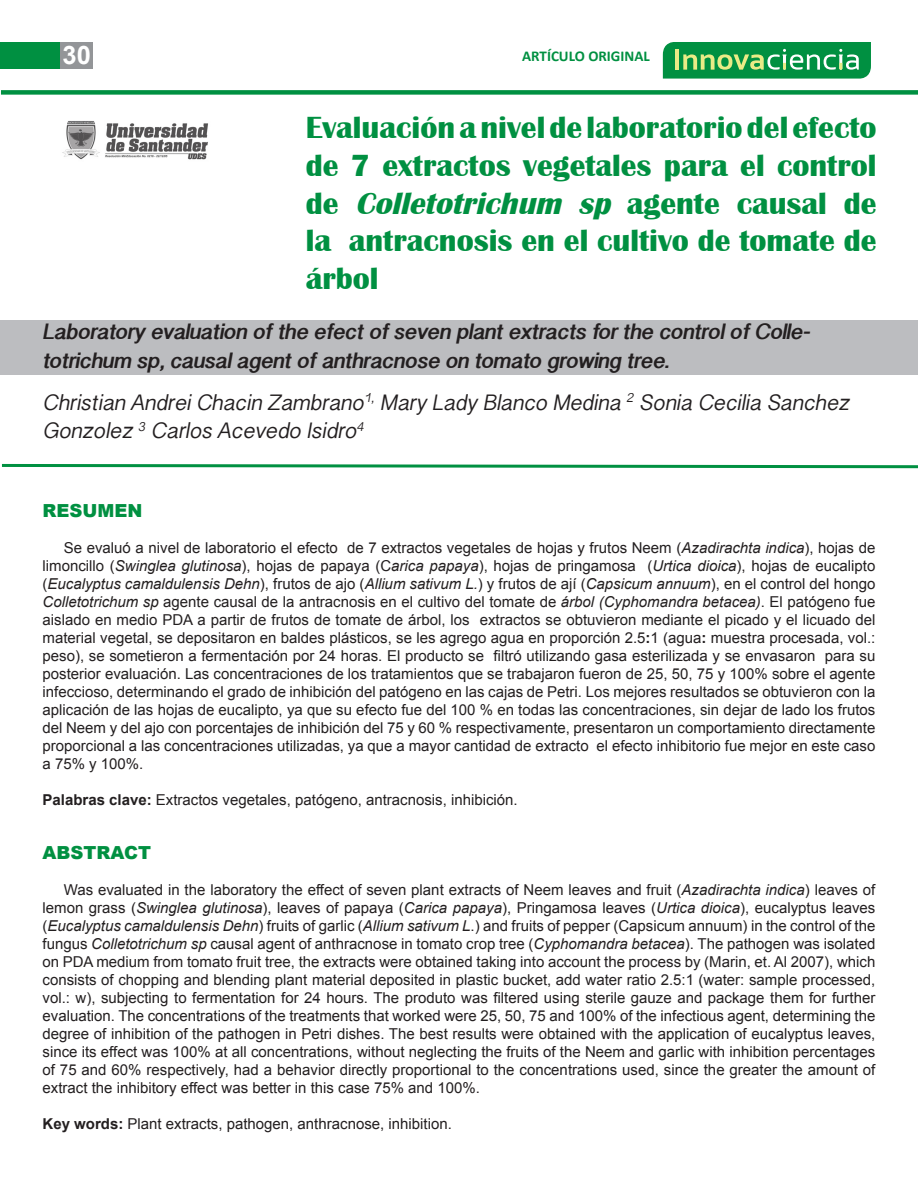
<style>
.page{position:relative;width:918px;height:1188px;background:#fff}
.page>*{position:absolute;margin:0;border:0;box-sizing:border-box;transform-origin:0 0}
.TITULOS{font:700 31.5px/37.8px "Britannic";color:#009041;text-align:justify}
.t1{font:700 25.5px "Arial";color:#fff}
.ENTRADILLA{font:italic 700 22.5px/28.5px "Gurmukhi Sangam MN";color:#231f20}
.ENTRADILLA-2{font:italic 22.5px/28.5px "Gurmukhi Sangam MN";color:#231f20}
.SUBTITULOS{font:900 18px "Arial";color:#009041}
.PARRAFO{font:15px/18px "Arial";color:#231f20;text-align:justify}
.SUBTITULOS-2{font:700 15px "Calibri";color:#009041}
.s1{font-style:italic}
.s2{font-weight:700}
</style>
<div class="page">
<div style="left:1px;top:90px;width:917px;height:5px;background:#009041"></div>
<div style="left:0;top:42px;width:93px;height:26px;background:#939598"></div>
<div style="left:0;top:42px;width:60px;height:26px;background:#009041"></div>
<svg style="left:663px;top:42px;width:208px;height:37px;background:#2ca258"></svg>
<div style="left:0;top:320px;width:918px;height:55px;background:#bcbdc0"></div>
<svg style="left:1px;top:463px;width:917px;height:6px"></svg>
<img style="left:62px;top:121px;width:146px;height:39px">
<p class="t1" style="left:63px;top:38px;width:30px">30</p>
<p class="SUBTITULOS-2" style="left:522px;top:46px;width:129px">ARTÍCULO ORIGINAL</p>
<p class="TITULOS" style="left:306px;top:109px;width:572px">Evaluación a nivel de laboratorio del efecto de 7 extractos vegetales para el control d e <span class="s1">Colletotrichum sp</span> a g e n t e c a u s a l d e la antracnosis en el cultivo de tomate de árbol</p>
<p class="ENTRADILLA" style="left:43px;top:321px;width:774px">Laboratory evaluation ofthe efectofseven plantextracts forthe controlofColle&shy;totrichum sp,causalagentofanthracnose on tomato growing tree.</p>
<p class="ENTRADILLA-2" style="left:43px;top:388px;width:813px">Christian AndreiChacin Zambrano<sup>1,</sup> Mary Lady Blanco Medina <sup>2</sup> Sonia Cecilia Sanchez<br>Gonzolez <sup>3</sup> Carlos Acevedo Isidro<sup>4</sup></p>
<p class="SUBTITULOS" style="left:43px;top:498px;width:101px">RESUMEN</p>
<p class="PARRAFO" style="left:43px;top:539px;width:834px;text-indent:21px">Se evaluó a nivel de laboratorio el efecto de 7 extractos vegetales de hojas y frutos Neem (<span class="s1">Azadirachta indica</span>), hojas de limoncillo (<span class="s1">Swinglea glutinosa</span>), hojas de papaya (C<span class="s1">arica papaya</span>), hojas de pringamosa (<span class="s1">Urtica dioica</span>), hojas de eucalipto (<span class="s1">Eucalyptus camaldulensis Dehn</span>), frutos de ajo (<span class="s1">Allium sativum L.</span>) y frutos de ají (<span class="s1">Capsicum annuum</span>), en el control del hongo <span class="s1">Colletotrichum sp</span> agente causal de la antracnosis en el cultivo del tomate de <span class="s1">árbol (Cyphomandra betacea)</span>. El patógeno fue aislado en medio PDA a partir de frutos de tomate de árbol, los extractos se obtuvieron mediante el picado y el licuado del material vegetal, se depositaron en baldes plásticos, se les agrego agua en proporción 2.5<span class="s2">:</span>1 (agua<span class="s2">:</span> muestra procesada, vol.: peso), se sometieron a fermentación por 24 horas. El producto se filtró utilizando gasa esterilizada y se envasaron para su posterior evaluación. Las concentraciones de los tratamientos que se trabajaron fueron de 25, 50, 75 y 100% sobre el agente infeccioso, determinando el grado de inhibición del patógeno en las cajas de Petri. Los mejores resultados se obtuvieron con la aplicación de las hojas de eucalipto, ya que su efecto fue del 100 % en todas las concentraciones, sin dejar de lado los frutos del Neem y del ajo con porcentajes de inhibición del 75 y 60 % respectivamente, presentaron un comportamiento directamente proporcional a las concentraciones utilizadas, ya que a mayor cantidad de extracto el efecto inhibitorio fue mejor en este caso a 75% y 100%.</p>
<p class="PARRAFO" style="left:43px;top:791px;width:477px"><span class="s2">Palabras clave:</span> Extractos vegetales, patógeno, antracnosis, inhibición.</p>
<p class="SUBTITULOS" style="left:43px;top:839px;width:110px">ABSTRACT</p>
<p class="PARRAFO" style="left:43px;top:880px;width:834px;text-indent:21px">Was evaluated in the laboratory the effect of seven plant extracts of Neem leaves and fruit (<span class="s1">Azadirachta indica</span>) leaves of lemon grass (<span class="s1">Swinglea glutinosa</span>), leaves of papaya (<span class="s1">Carica papaya</span>), Pringamosa leaves (<span class="s1">Urtica dioica</span>), eucalyptus leaves (<span class="s1">Eucalyptus camaldulensis Dehn</span>) fruits of garlic (<span class="s1">Allium sativum L</span>.) and fruits of pepper (Capsicum annuum) in the control of the fungus <span class="s1">Colletotrichum sp</span> causal agent of anthracnose in tomato crop tree (<span class="s1">Cyphomandra betacea</span>). The pathogen was isolated on PDA medium from tomato fruit tree, the extracts were obtained taking into account the process by (Marin, et. Al 2007), which consists of chopping and blending plant material deposited in plastic bucket, add water ratio 2.5:1 (water: sample processed, vol.: w), subjecting to fermentation for 24 hours. The produto was filtered using sterile gauze and package them for further evaluation. The concentrations of the treatments that worked were 25, 50, 75 and 100% of the infectious agent, determining the degree of inhibition of the pathogen in Petri dishes. The best results were obtained with the application of eucalyptus leaves, since its effect was 100% at all concentrations, without neglecting the fruits of the Neem and garlic with inhibition percentages of 75 and 60% respectively, had a behavior directly proportional to the concentrations used, since the greater the amount of extract the inhibitory effect was better in this case 75% and 100%.</p>
<p class="PARRAFO" style="left:43px;top:1114px;width:411px"><span class="s2">Key words:</span> Plant extracts, pathogen, anthracnose, inhibition.</p>
</div>
